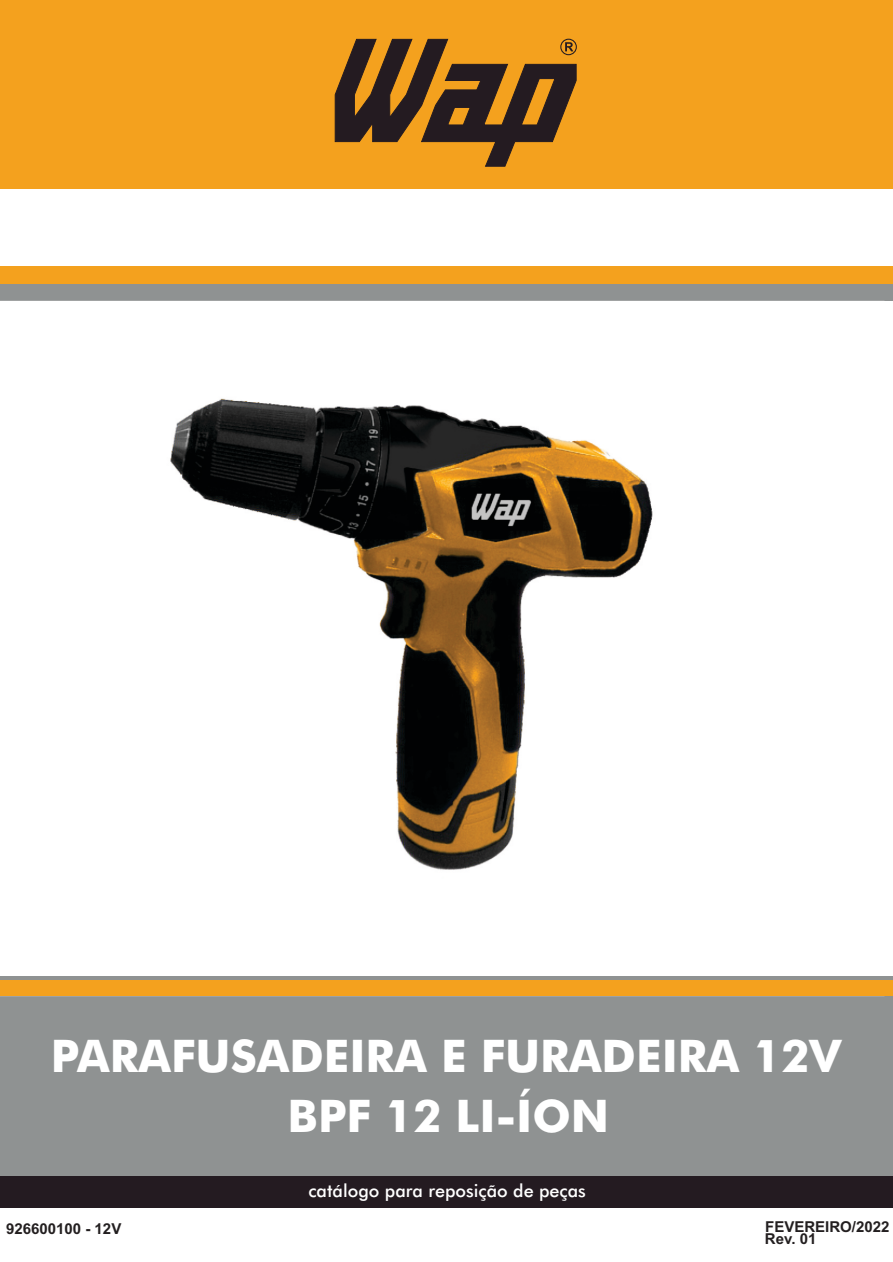
<style>
.page{position:relative;width:893px;height:1262px;background:#fff}
.page>*{position:absolute;margin:0;border:0;box-sizing:border-box;transform-origin:0 0}
.t1{font:700 45px/60px "Futura BT";color:#fff;text-align:center}
.t2{font:500 18px "Futura BT";color:#fff}
.t3{font:700 15px/12px "Arial";color:#231f20}
</style>
<div class="page">
<div style="left:0;top:54px;width:893px;height:1149px;background:#8f9292"></div>
<div style="left:0;top:0;width:893px;height:283px;background:#f4a11e"></div>
<div style="left:0;top:301px;width:893px;height:675px;background:#fff"></div>
<div style="left:0;top:189px;width:893px;height:77px;background:#fff"></div>
<div style="left:0;top:980px;width:892px;height:16px;background:#f4a11e"></div>
<div style="left:560px;top:39px;width:17px;height:16px;border:1px solid #241b21;border-radius:50%"></div>
<svg style="left:335px;top:39px;width:241px;height:127px"></svg>
<div style="left:0;top:1176px;width:893px;height:31px;background:#241b21"></div>
<img style="left:170px;top:398px;width:483px;height:472px">
<p class="t1" style="left:51px;top:1030px;width:792px">PARAFUSADEIRA E FURADEIRA 12V<br>BPF 12 LI-ÍON</p>
<p class="t3" style="left:6px;top:1223px;width:117px">926600100 - 12V</p>
<p class="t2" style="left:308px;top:1183px;width:279px">catálogo para reposição de peças</p>
<p class="t3" style="left:765px;top:1222px;width:126px">FEVEREIRO/2022<br>Rev. 01</p>
</div>
